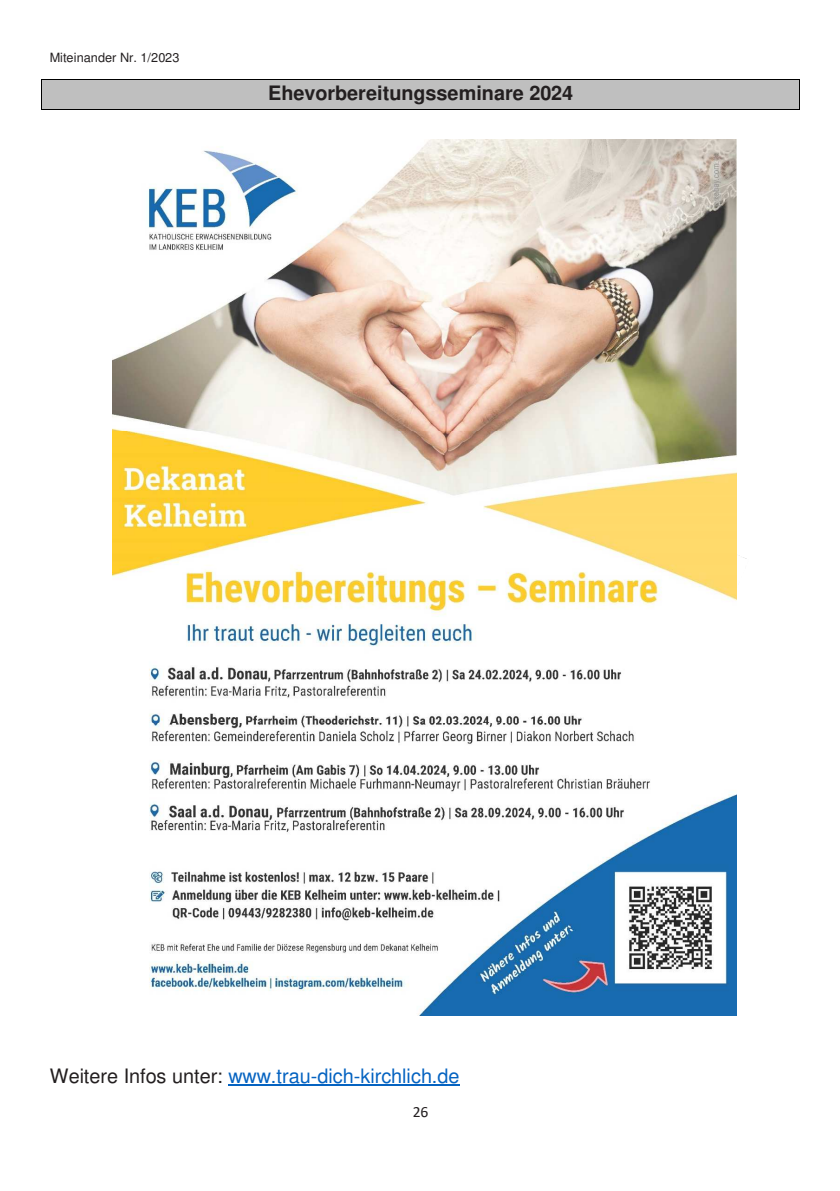
<style>
.page{position:relative;width:840px;height:1191px;background:#fff}
.page>*{position:absolute;margin:0;border:0;box-sizing:border-box;transform-origin:0 0}
.t1{font:19.8px "Helvetica";color:#0563c1}
.t2{font:700 19.8px "Helvetica";color:#231f20}
.t3{font:15.6px "Calibri";color:#231f20}
.t4{font:12.8px "Helvetica";letter-spacing:.005em;color:#231f20}
.s1{color:#231f20}
</style>
<div class="page">
<div style="left:42px;top:80px;width:756px;height:29px;background:#bfbfbf"></div>
<hr style="left:42px;top:79px;width:756px;height:1px;background:#000">
<hr style="left:42px;top:109px;width:756px;height:1px;background:#000">
<svg style="left:41px;top:79px;width:1px;height:31px"></svg>
<svg style="left:798px;top:79px;width:1px;height:31px"></svg>
<hr style="left:228px;top:1084px;width:231px;height:2px;background:#0563c1">
<img style="left:735px;top:553px;width:11px;height:6px">
<img style="left:735px;top:564px;width:2px;height:6px">
<img style="left:735px;top:580px;width:2px;height:6px">
<img style="left:112px;top:139px;width:623px;height:876px">
<p class="t4" style="left:50px;top:50px;width:131px">Miteinander Nr. 1/2023</p>
<p class="t2" style="left:268px;top:85px;width:306px">Ehevorbereitungsseminare 2024</p>
<p class="t1" style="left:50px;top:1064px;width:411px"><span class="s1">Weitere Infos unter:</span> www.trau-dich-kirchlich.de</p>
<p class="t3" style="left:412px;top:1101px;width:17px">26</p>
</div>
